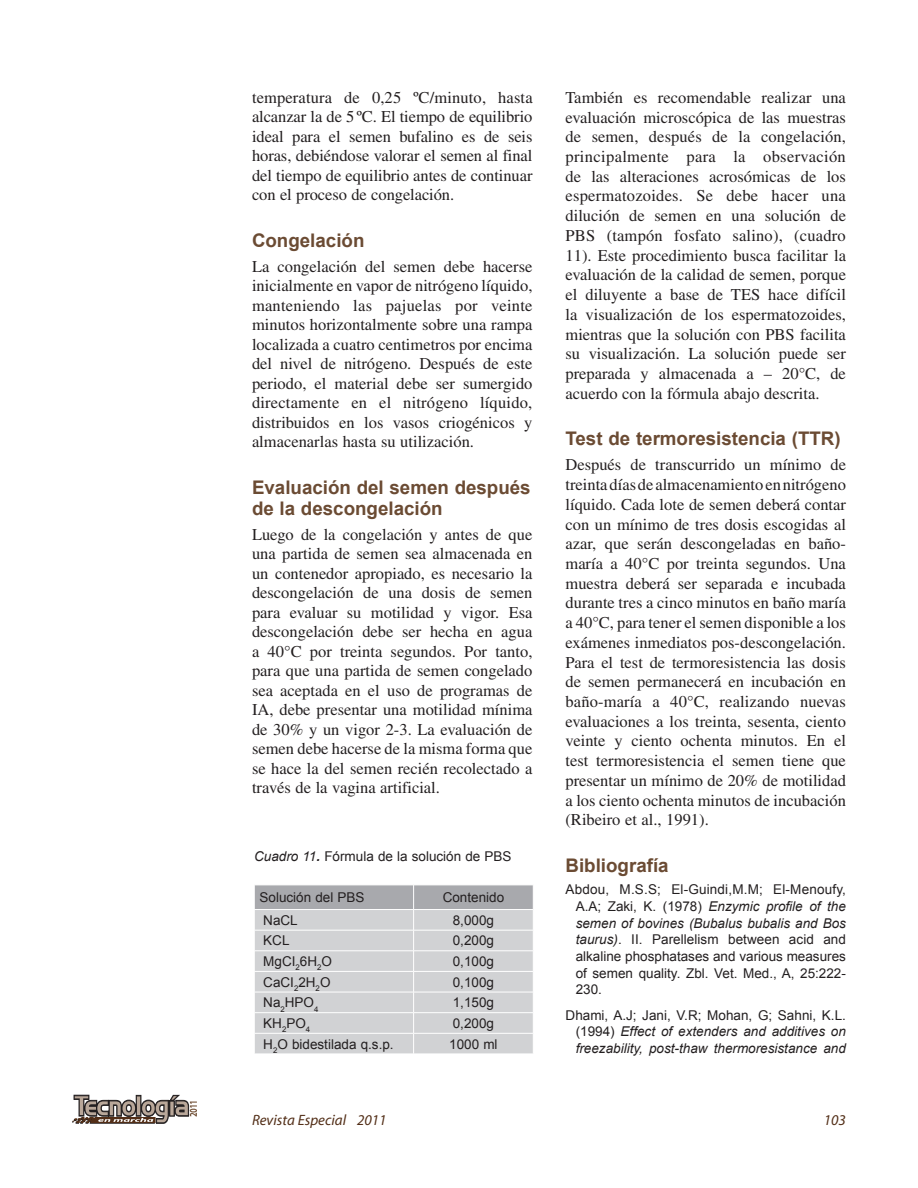
<style>
.page{position:relative;width:918px;height:1188px;background:#fff}
.page>*{position:absolute;margin:0;border:0;box-sizing:border-box;transform-origin:0 0}
.t1{font:700 18.75px/21px "Arial";color:#6b4b33}
.t2{font:16.5px/19.6px "Times";color:#231f20;text-align:justify}
.t3{font:italic 15px "Myriad";color:#532f18}
.t4{font:13.5px/16.6px "Arial";color:#231f20;text-align:justify}
.t5{font:italic 13.5px/16.6px "Arial";color:#231f20;text-align:justify}
.s1{font-style:italic}
.s2{font-weight:700;font-style:italic}
.s3{font-style:normal}
</style>
<div class="page">
<svg style="left:72px;top:1095px;width:125px;height:29px"></svg>
<svg style="left:254px;top:885px;width:279px;height:169px;background:#cdced0"></svg>
<p class="t2" style="left:252px;top:88px;width:282px">temperatura de 0,25 ºC/minuto, hasta alcanzar la de 5 ºC. El tiempo de equilibrio ideal para el semen bufalino es de seis horas, debiéndose valorar el semen al final del tiempo de equilibrio antes de continuar con el proceso de congelación.</p>
<p class="t1" style="left:252px;top:230px;width:114px">Congelación</p>
<p class="t2" style="left:252px;top:256px;width:282px">La congelación del semen debe hacerse inicialmente en vapor de nitrógeno líquido, manteniendo las pajuelas por veinte minutos horizontalmente sobre una rampa localizada a cuatro centimetros por encima del nivel de nitrógeno. Después de este periodo, el material debe ser sumergido directamente en el nitrógeno líquido, distribuidos en los vasos criogénicos y almacenarlas hasta su utilización.</p>
<p class="t1" style="left:252px;top:477px;width:280px">Evaluación del semen después de la descongelación</p>
<p class="t2" style="left:252px;top:524px;width:282px">Luego de la congelación y antes de que una partida de semen sea almacenada en un contenedor apropiado, es necesario la descongelación de una dosis de semen para evaluar su motilidad y vigor. Esa descongelación debe ser hecha en agua a 40°C por treinta segundos. Por tanto, para que una partida de semen congelado sea aceptada en el uso de programas de IA, debe presentar una motilidad mínima de 30% y un vigor 2-3. La evaluación de semen debe hacerse de la misma forma que se hace la del semen recién recolectado a través de la vagina artificial.</p>
<p class="t4" style="left:254px;top:848px;width:259px"><span class="s1">Cuadro 11</span><span class="s2">.</span> Fórmula de la solución de PBS</p>
<p class="t4" style="left:260px;top:889px;width:107px">Solución del PBS</p>
<p class="t4" style="left:443px;top:889px;width:63px">Contenido</p>
<p class="t4" style="left:263px;top:912px;width:36px">NaCL</p>
<p class="t4" style="left:453px;top:912px;width:43px">8,000g</p>
<p class="t4" style="left:263px;top:932px;width:28px">KCL</p>
<p class="t4" style="left:453px;top:932px;width:43px">0,200g</p>
<p class="t4" style="left:263px;top:953px;width:70px">MgCI<sub>2</sub>6H<sub>2</sub>O</p>
<p class="t4" style="left:453px;top:953px;width:43px">0,100g</p>
<p class="t4" style="left:263px;top:974px;width:69px">CaCI<sub>2</sub>2H<sub>2</sub>O</p>
<p class="t4" style="left:453px;top:974px;width:43px">0,100g</p>
<p class="t4" style="left:263px;top:994px;width:57px">Na<sub>2</sub>HPO<sub>4</sub></p>
<p class="t4" style="left:453px;top:994px;width:43px">1,150g</p>
<p class="t4" style="left:263px;top:1015px;width:48px">KH<sub>2</sub>PO<sub>4</sub></p>
<p class="t4" style="left:453px;top:1015px;width:43px">0,200g</p>
<p class="t4" style="left:263px;top:1036px;width:132px">H<sub>2</sub>O bidestilada q.s.p.</p>
<p class="t4" style="left:449px;top:1036px;width:50px">1000 ml</p>
<p class="t2" style="left:566px;top:87px;width:282px">También es recomendable realizar una evaluación microscópica de las muestras de semen, después de la congelación, principalmente para la observación de las alteraciones acrosómicas de los espermatozoides. Se debe hacer una dilución de semen en una solución de PBS (tampón fosfato salino), (cuadro 11). Este procedimiento busca facilitar la evaluación de la calidad de semen, porque el diluyente a base de TES hace difícil la visualización de los espermatozoides, mientras que la solución con PBS facilita su visualización. La solución puede ser preparada y almacenada a – 20°C, de acuerdo con la fórmula abajo descrita.</p>
<p class="t1" style="left:566px;top:429px;width:277px">Test de termoresistencia (TTR)</p>
<p class="t2" style="left:566px;top:455px;width:282px">Después de transcurrido un mínimo de treinta días de almacenamiento en nitrógeno líquido. Cada lote de semen deberá contar con un mínimo de tres dosis escogidas al azar, que serán descongeladas en baño&shy;maría a 40°C por treinta segundos. Una muestra deberá ser separada e incubada durante tres a cinco minutos en baño maría a 40°C, para tener el semen disponible a los exámenes inmediatos pos-descongelación.<br>Para el test de termoresistencia las dosis de semen permanecerá en incubación en baño-maría a 40°C, realizando nuevas evaluaciones a los treinta, sesenta, ciento veinte y ciento ochenta minutos. En el test termoresistencia el semen tiene que presentar un mínimo de 20% de motilidad a los ciento ochenta minutos de incubación (Ribeiro et al., 1991).</p>
<p class="t1" style="left:566px;top:856px;width:105px">Bibliografía</p>
<p class="t4" style="left:576px;top:881px;width:272px;text-indent:-10px">Abdou, M.S.S; El-Guindi,M.M; El-Menoufy, A.A; Zaki, K. (1978) <span class="s1">Enzymic profile of the semen of bovines (Bubalus bubalis and Bos taurus)</span>. II. Parellelism between acid and alkaline phosphatases and various measures of semen quality. Zbl. Vet. Med., A, 25:222- 230.</p>
<p class="t5" style="left:576px;top:1007px;width:272px;text-indent:-10px"><span class="s3">Dhami, A.J; Jani, V.R; Mohan, G; Sahni, K.L. (1994)</span> Effect of extenders and additives on freezability, post-thaw thermoresistance and</p>
<p class="t3" style="left:252px;top:1113px;width:136px">Revista Especial 2011</p>
<p class="t3" style="left:824px;top:1113px;width:24px">103</p>
</div>
